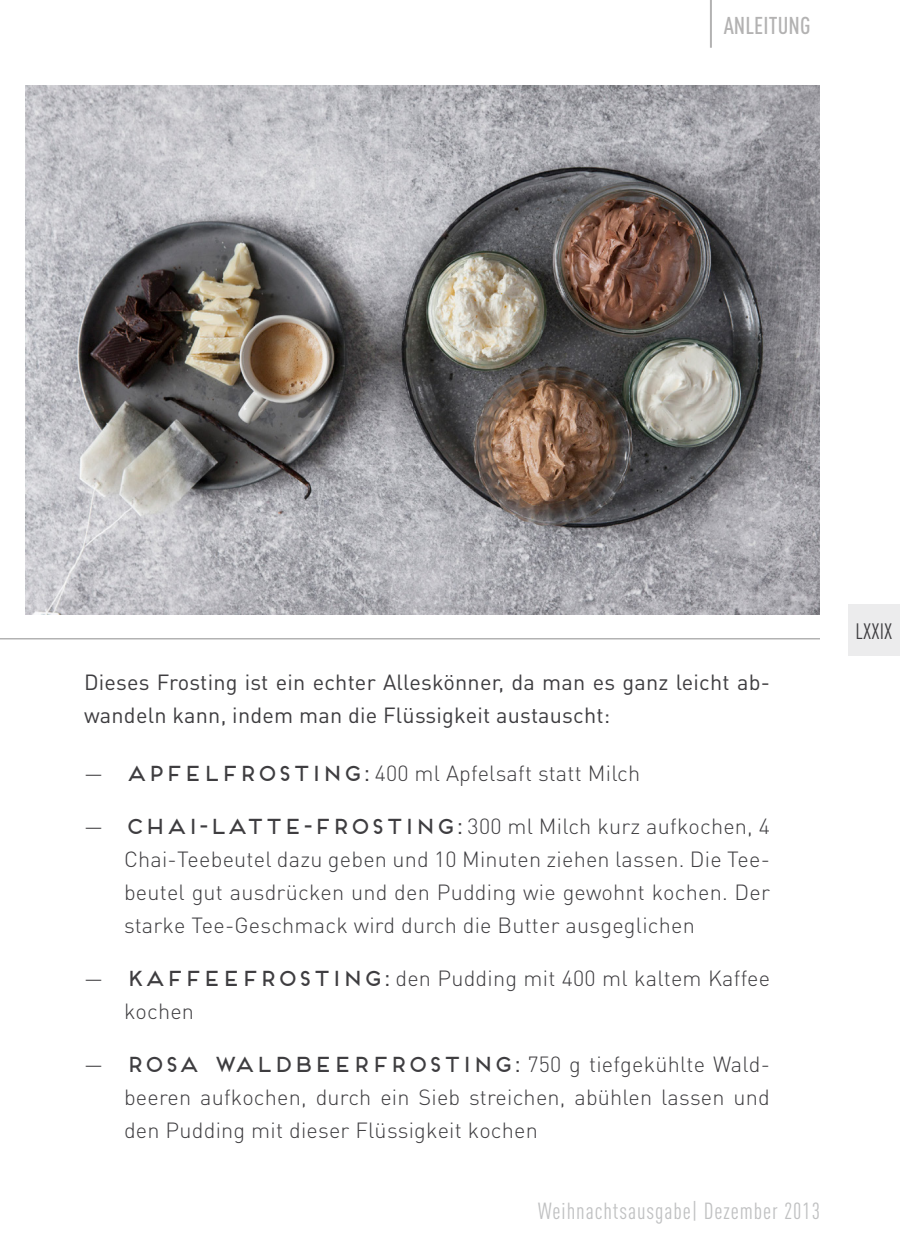
<style>
.page{position:relative;width:900px;height:1260px;background:#fff}
.page>*{position:absolute;margin:0;border:0;box-sizing:border-box;transform-origin:0 0}
.t1{font:500 24px "DIN Cond";letter-spacing:.005em;color:#b3b2b2}
.t2{font:23px "DIN Cond";letter-spacing:.04em;color:#c0c1c2}
.Seitenzahlen{font:22px "DIN Cond";letter-spacing:.005em;color:#3e3d40}
.t3{font:300 21.7px/33px "DIN Pro";letter-spacing:.01em;color:#3e3d40;text-align:justify}
.Zubereitung{font:21.7px/33px "DIN Pro";letter-spacing:.01em;color:#3e3d40}
.s1{font-family:"Frontage";font-weight:400}
</style>
<div class="page">
<hr style="left:0;top:638px;width:820px;height:1px;background:#8c8c8c">
<img style="left:26px;top:86px;width:793px;height:529px">
<hr style="left:710px;top:0;width:2px;height:48px;background:#b3b2b2">
<div style="left:848px;top:604px;width:52px;height:52px;background:#ececed"></div>
<p class="t1" style="left:724px;top:11px;width:88px">ANLEITUNG</p>
<p class="Zubereitung" style="left:84px;top:665px;width:688px">Dieses Frosting ist ein echter Alleskönner, da man es ganz leicht ab&shy;wandeln kann, indem man die Flüssigkeit austauscht:</p>
<p class="t3" style="left:84px;top:756px;width:558px">― <span class="s1">APFELFROSTING:</span> 400 ml Apfelsaft statt Milch</p>
<p class="t3" style="left:124px;top:809px;width:648px;text-indent:-40px">― <span class="s1">CHAI-LATTE-FROSTING:</span> 300 ml Milch kurz aufkochen, 4<br>Chai-Teebeutel dazu geben und 10 Minuten ziehen lassen. Die Tee&shy;beutel gut ausdrücken und den Pudding wie gewohnt kochen. Der starke Tee-Geschmack wird durch die Butter ausgeglichen</p>
<p class="t3" style="left:124px;top:961px;width:648px;text-indent:-40px">― <span class="s1">KAFFEEFROSTING:</span> den Pudding mit 400 ml kaltem Kaffee kochen</p>
<p class="t3" style="left:124px;top:1047px;width:648px;text-indent:-40px">― <span class="s1">ROSA WALDBEERFROSTING:</span> 750 g tiefgekühlte Wald&shy;beeren aufkochen, durch ein Sieb streichen, abühlen lassen und den Pudding mit dieser Flüssigkeit kochen</p>
<p class="t2" style="left:538px;top:1197px;width:283px">Weihnachtsausgabe| Dezember 2013</p>
<p class="Seitenzahlen" style="left:856px;top:618px;width:38px">LXXIX</p>
</div>
